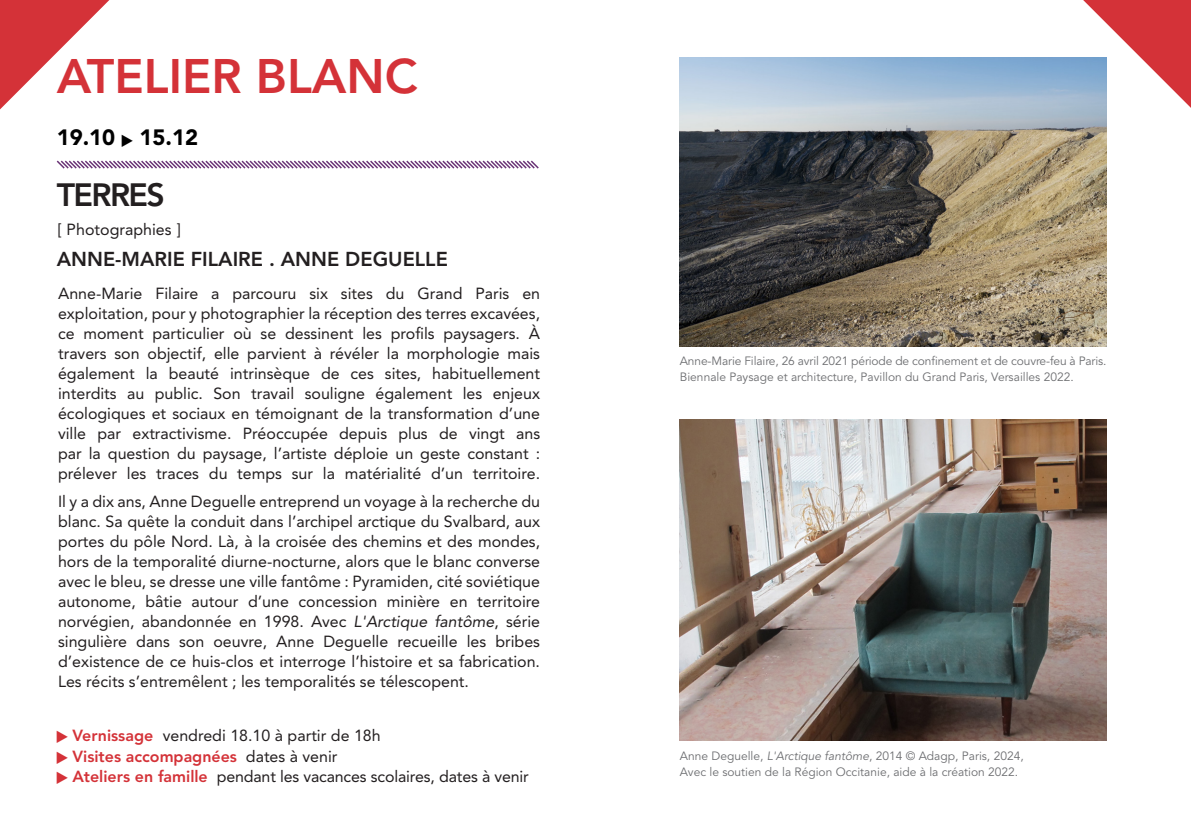
<style>
.page{position:relative;width:1191px;height:840px;background:#fff}
.page>*{position:absolute;margin:0;border:0;box-sizing:border-box;transform-origin:0 0}
.t1{font:800 48px "Avenir LT Std";color:#d43238}
.t2{font:800 32px "Avenir LT Std";letter-spacing:-.05em;color:#231f20}
.t3{font:900 22px "Avenir LT Std";color:#000}
.t4{font:800 20px "Avenir LT Std";color:#231f20}
.t5{font:16px/20px "Avenir LT Std";color:#231f20;text-align:justify}
.t6{font:12px "Avenir LT Std";color:#6c6d70}
.s1{font-family:"DejaVu Sans Condensed";font-weight:400;font-size:16px}
.s2{font-style:italic}
.s3{font-family:"DejaVu Sans Condensed";color:#d43238}
.s4{font-weight:800;color:#d43238}
</style>
<div class="page">
<svg style="left:0;top:0;width:109px;height:109px"></svg>
<svg style="left:1083px;top:0;width:108px;height:108px"></svg>
<svg style="left:56px;top:160px;width:483px;height:9px"></svg>
<img style="left:680px;top:57px;width:426px;height:289px">
<img style="left:679px;top:420px;width:427px;height:320px">
<p class="t1" style="left:57px;top:48px;width:362px">ATELIER BLANC</p>
<p class="t3" style="left:57px;top:124px;width:143px">19.10 <span class="s1">▶</span> 15.12</p>
<p class="t2" style="left:57px;top:176px;width:110px">TERRES</p>
<p class="t5" style="left:58px;top:219px;width:124px">[ Photographies ]</p>
<p class="t4" style="left:57px;top:247px;width:393px">ANNE-MARIE FILAIRE . ANNE DEGUELLE</p>
<p class="t5" style="left:58px;top:283px;width:483px">Anne-Marie Filaire a parcouru six sites du Grand Paris en exploitation, pour y photographier la réception des terres excavées, ce moment particulier où se dessinent les profils paysagers. À travers son objectif, elle parvient à révéler la morphologie mais également la beauté intrinsèque de ces sites, habituellement interdits au public. Son travail souligne également les enjeux écologiques et sociaux en témoignant de la transformation d’une ville par extractivisme. Préoccupée depuis plus de vingt ans par la question du paysage, l’artiste déploie un geste constant : prélever les traces du temps sur la matérialité d’un territoire.</p>
<p class="t5" style="left:58px;top:491px;width:483px">Il y a dix ans, Anne Deguelle entreprend un voyage à la recherche du blanc. Sa quête la conduit dans l’archipel arctique du Svalbard, aux portes du pôle Nord. Là, à la croisée des chemins et des mondes, hors de la temporalité diurne‑nocturne, alors que le blanc converse avec le bleu, se dresse une ville fantôme : Pyramiden, cité soviétique autonome, bâtie autour d’une concession minière en territoire norvégien, abandonnée en 1998. Avec <span class="s2">L'Arctique fantôme</span>, série singulière dans son oeuvre, Anne Deguelle recueille les bribes d’existence de ce huis-clos et interroge l’histoire et sa fabrication.<br>Les récits s’entremêlent ; les temporalités se télescopent.</p>
<p class="t5" style="left:57px;top:725px;width:325px"><span class="s3">▶</span> <span class="s4">Vernissage</span> vendredi 18.10 à partir de 18h</p>
<p class="t5" style="left:57px;top:745px;width:473px"><span class="s3">▶</span> <span class="s4">Visites accompagnées</span> dates à venir<br><span class="s3">▶</span> <span class="s4">Ateliers en famille</span> pendant les vacances scolaires, dates à venir</p>
<p class="t6" style="left:680px;top:354px;width:428px">Anne-Marie Filaire, 26 avril 2021 période de confinement et de couvre-feu à Paris.</p>
<p class="t6" style="left:680px;top:370px;width:395px">Biennale Paysage et architecture, Pavillon du Grand Paris, Versailles 2022.</p>
<p class="t6" style="left:680px;top:748px;width:345px">Anne Deguelle, <span class="s2">L'Arctique fantôme</span>, 2014 © Adagp, Paris, 2024,</p>
<p class="t6" style="left:680px;top:764px;width:340px">Avec le soutien de la Région Occitanie, aide à la création 2022.</p>
</div>
